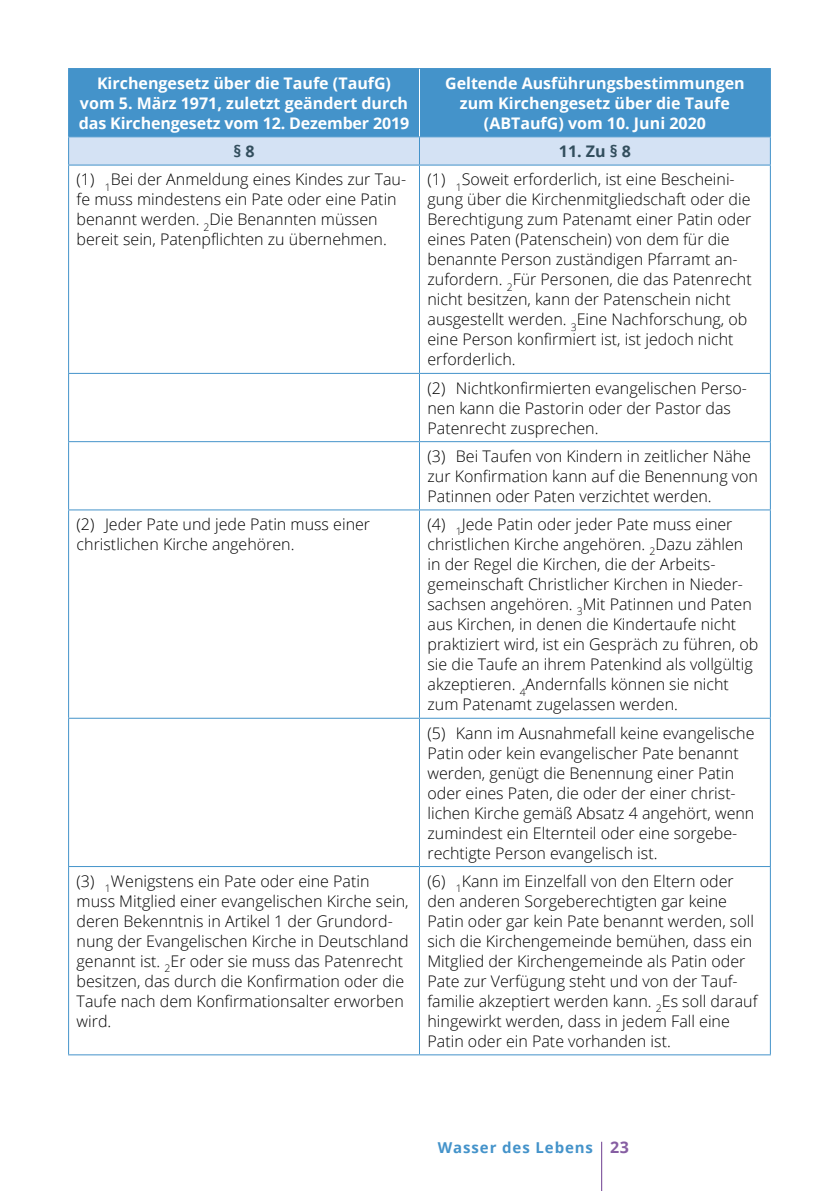
<style>
.page{position:relative;width:840px;height:1191px;background:#fff}
.page>*{position:absolute;margin:0;border:0;box-sizing:border-box;transform-origin:0 0}
.t1{font:300 16px/20px "Open Sans";color:#000}
.t2{font:700 16px/20px "Open Sans";color:#fff;text-align:center}
.t3{font:700 16px "Open Sans";color:#324e5d}
.t4{font:700 15px "Open Sans";letter-spacing:.06em;color:#4493ca}
.s1{font-size:16px;color:#865ea2}
</style>
<div class="page">
<hr style="left:600px;top:1141px;width:2px;height:50px;background:#865ea2">
<div style="left:69px;top:69px;width:700px;height:67px;background:#4493ca"></div>
<svg style="left:68px;top:137px;width:702px;height:28px;background:#cfdff2"></svg>
<hr style="left:68px;top:165px;width:351px;height:1px;background:#4493ca">
<hr style="left:68px;top:166px;width:1px;height:207px;background:#4493ca">
<hr style="left:419px;top:165px;width:351px;height:1px;background:#4493ca">
<hr style="left:419px;top:166px;width:1px;height:207px;background:#4493ca">
<hr style="left:769px;top:166px;width:1px;height:207px;background:#4493ca">
<hr style="left:68px;top:373px;width:351px;height:1px;background:#4493ca">
<hr style="left:68px;top:374px;width:1px;height:67px;background:#4493ca">
<hr style="left:419px;top:373px;width:351px;height:1px;background:#4493ca">
<hr style="left:419px;top:374px;width:1px;height:67px;background:#4493ca">
<hr style="left:769px;top:374px;width:1px;height:67px;background:#4493ca">
<hr style="left:68px;top:441px;width:351px;height:1px;background:#4493ca">
<hr style="left:68px;top:442px;width:1px;height:67px;background:#4493ca">
<hr style="left:419px;top:441px;width:351px;height:1px;background:#4493ca">
<hr style="left:419px;top:442px;width:1px;height:67px;background:#4493ca">
<hr style="left:769px;top:442px;width:1px;height:67px;background:#4493ca">
<hr style="left:68px;top:509px;width:351px;height:1px;background:#4493ca">
<hr style="left:68px;top:510px;width:1px;height:207px;background:#4493ca">
<hr style="left:419px;top:509px;width:351px;height:1px;background:#4493ca">
<hr style="left:419px;top:510px;width:1px;height:207px;background:#4493ca">
<hr style="left:769px;top:510px;width:1px;height:207px;background:#4493ca">
<hr style="left:68px;top:717px;width:351px;height:1px;background:#4493ca">
<hr style="left:68px;top:718px;width:1px;height:148px;background:#4493ca">
<hr style="left:419px;top:717px;width:351px;height:1px;background:#4493ca">
<hr style="left:419px;top:718px;width:1px;height:148px;background:#4493ca">
<hr style="left:769px;top:718px;width:1px;height:148px;background:#4493ca">
<hr style="left:68px;top:866px;width:351px;height:1px;background:#4493ca">
<hr style="left:68px;top:867px;width:1px;height:187px;background:#4493ca">
<hr style="left:419px;top:866px;width:351px;height:1px;background:#4493ca">
<hr style="left:419px;top:867px;width:1px;height:187px;background:#4493ca">
<hr style="left:769px;top:867px;width:1px;height:187px;background:#4493ca">
<hr style="left:68px;top:1054px;width:351px;height:1px;background:#4493ca">
<hr style="left:419px;top:1054px;width:351px;height:1px;background:#4493ca">
<hr style="left:68px;top:68px;width:351px;height:1px;background:#4493ca">
<hr style="left:68px;top:69px;width:1px;height:67px;background:#4493ca">
<hr style="left:419px;top:68px;width:351px;height:1px;background:#4493ca">
<hr style="left:769px;top:69px;width:1px;height:67px;background:#4493ca">
<hr style="left:68px;top:136px;width:351px;height:1px;background:#4493ca">
<hr style="left:419px;top:136px;width:351px;height:1px;background:#4493ca">
<hr style="left:419px;top:69px;width:1px;height:67px;background:#fff">
<p class="t2" style="left:79px;top:73px;width:331px">Kirchengesetz über die Taufe (TaufG) vom 5. März 1971, zuletzt geändert durch das Kirchengesetz vom 12. Dezember 2019</p>
<p class="t2" style="left:445px;top:73px;width:301px">Geltende Ausführungsbestimmungen zum Kirchengesetz über die Taufe (ABTaufG) vom 10. Juni 2020</p>
<p class="t3" style="left:233px;top:140px;width:23px">§ 8</p>
<p class="t3" style="left:558px;top:140px;width:73px">11. Zu § 8</p>
<p class="t1" style="left:77px;top:169px;width:331px">(1) <sub>1</sub>Bei der Anmeldung eines Kindes zur Tau&shy;fe muss mindestens ein Pate oder eine Patin benannt werden. <sub>2</sub>Die Benannten müssen bereit sein, Patenpflichten zu übernehmen.</p>
<p class="t1" style="left:427px;top:169px;width:325px">(1) <sub>1</sub>Soweit erforderlich, ist eine Bescheini&shy;gung über die Kirchenmitgliedschaft oder die Berechtigung zum Patenamt einer Patin oder eines Paten (Patenschein) von dem für die benannte Person zuständigen Pfarramt an&shy;zufordern. <sub>2</sub>Für Personen, die das Patenrecht nicht besitzen, kann der Patenschein nicht ausgestellt werden. <sub>3</sub>Eine Nachforschung, ob eine Person konfirmiert ist, ist jedoch nicht erforderlich.</p>
<p class="t1" style="left:427px;top:377px;width:321px">(2) Nichtkonfirmierten evangelischen Perso&shy;nen kann die Pastorin oder der Pastor das<br>Patenrecht zusprechen.</p>
<p class="t1" style="left:427px;top:446px;width:332px">(3) Bei Taufen von Kindern in zeitlicher Nähe zur Konfirmation kann auf die Benennung von<br>Patinnen oder Paten verzichtet werden.</p>
<p class="t1" style="left:77px;top:514px;width:295px">(2) Jeder Pate und jede Patin muss einer christlichen Kirche angehören.</p>
<p class="t1" style="left:427px;top:514px;width:332px">(4) <sub>1</sub>Jede Patin oder jeder Pate muss einer christlichen Kirche angehören. <sub>2</sub>Dazu zählen in der Regel die Kirchen, die der Arbeits&shy;gemeinschaft Christlicher Kirchen in Nieder&shy;sachsen angehören. <sub>3</sub>Mit Patinnen und Paten aus Kirchen, in denen die Kindertaufe nicht praktiziert wird, ist ein Gespräch zu führen, ob sie die Taufe an ihrem Patenkind als vollgültig akzeptieren. <sub>4</sub>Andernfalls können sie nicht zum Patenamt zugelassen werden.</p>
<p class="t1" style="left:427px;top:722px;width:328px">(5) Kann im Ausnahmefall keine evangelische Patin oder kein evangelischer Pate benannt werden, genügt die Benennung einer Patin oder eines Paten, die oder der einer christ&shy;lichen Kirche gemäß Absatz 4 angehört, wenn zumindest ein Elternteil oder eine sorgebe&shy;rechtigte Person evangelisch ist.</p>
<p class="t1" style="left:77px;top:870px;width:333px">(3) <sub>1</sub>Wenigstens ein Pate oder eine Patin muss Mitglied einer evangelischen Kirche sein, deren Bekenntnis in Artikel 1 der Grundord&shy;nung der Evangelischen Kirche in Deutschland genannt ist. <sub>2</sub>Er oder sie muss das Patenrecht besitzen, das durch die Konfirmation oder die Taufe nach dem Konfirmationsalter erworben wird.</p>
<p class="t1" style="left:427px;top:870px;width:331px">(6) <sub>1</sub>Kann im Einzelfall von den Eltern oder den anderen Sorgeberechtigten gar keine Patin oder gar kein Pate benannt werden, soll sich die Kirchengemeinde bemühen, dass ein Mitglied der Kirchengemeinde als Patin oder Pate zur Verfügung steht und von der Tauf&shy;familie akzeptiert werden kann. <sub>2</sub>Es soll darauf hingewirkt werden, dass in jedem Fall eine Patin oder ein Pate vorhanden ist.</p>
<p class="t4" style="left:437px;top:1137px;width:193px">Wasser des Lebens <span class="s1">23</span></p>
</div>
